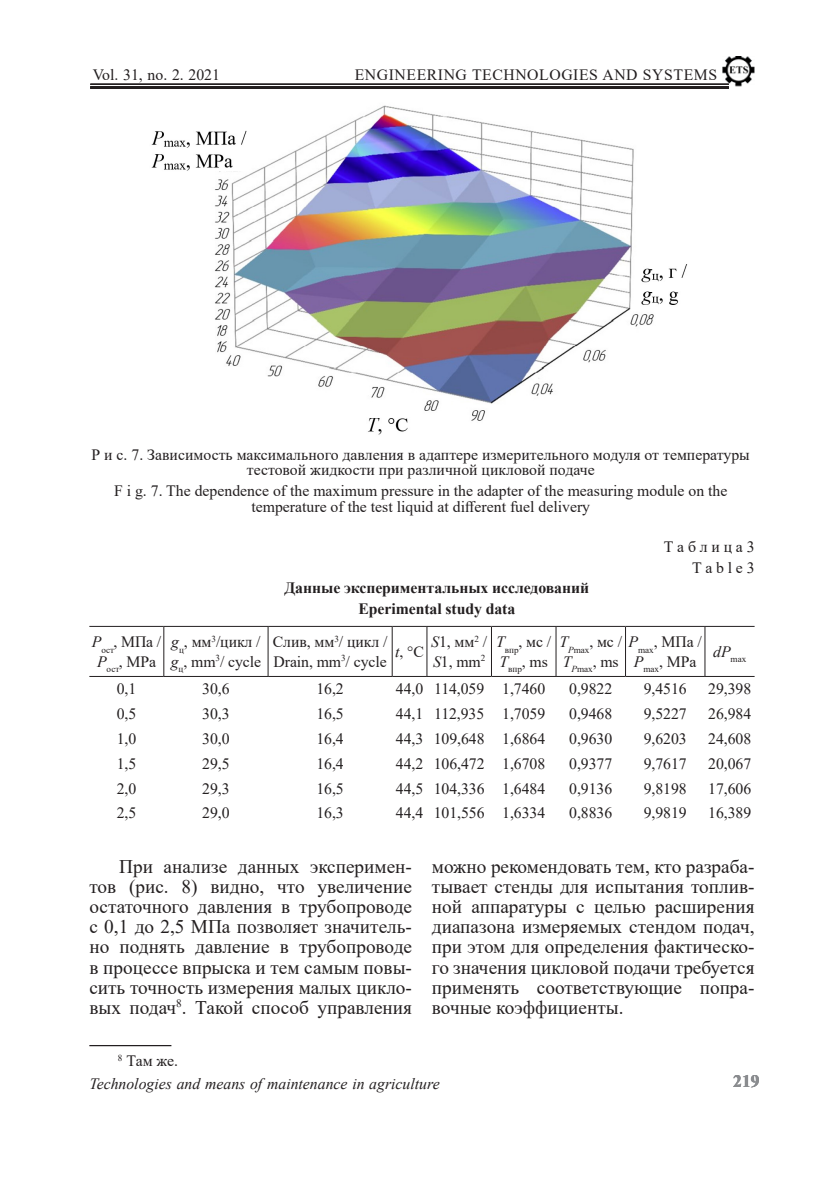
<style>
.page{position:relative;width:839px;height:1191px;background:#fff}
.page>*{position:absolute;margin:0;border:0;box-sizing:border-box;transform-origin:0 0}
.t1{font:19.25px/20.1px "Times New Roman";color:#231f20;text-align:justify}
.t2{font:700 17.5px "Times New Roman";color:#8a8c8f}
.footnote_text{font:15.75px/15.8px "Times New Roman";color:#231f20;text-align:center}
.t3{font:700 15.75px "Times New Roman";letter-spacing:-.005em;color:#231f20}
.t4{font:italic 15.75px "Times New Roman";color:#231f20}
.footnote_text-2{font:15.75px "Times New Roman";letter-spacing:.035em;color:#231f20}
.t5{font:9.1px "Times New Roman";letter-spacing:-.005em;color:#231f20}
.s1{font-style:italic}
</style>
<div class="page">
<img style="left:722px;top:57px;width:32px;height:32px">
<hr style="left:90px;top:84px;width:638px;height:1px;background:#231f20">
<hr style="left:90px;top:86px;width:638px;height:3px;background:#231f20">
<img style="left:151px;top:105px;width:537px;height:330px">
<hr style="left:163px;top:627px;width:1px;height:49px;background:#231f20">
<hr style="left:267px;top:627px;width:1px;height:49px;background:#231f20">
<hr style="left:391px;top:627px;width:1px;height:49px;background:#231f20">
<hr style="left:426px;top:627px;width:1px;height:49px;background:#231f20">
<hr style="left:491px;top:627px;width:1px;height:49px;background:#231f20">
<hr style="left:555px;top:627px;width:1px;height:49px;background:#231f20">
<hr style="left:625px;top:627px;width:1px;height:49px;background:#231f20">
<hr style="left:704px;top:627px;width:1px;height:49px;background:#231f20">
<hr style="left:89px;top:626px;width:75px;height:1px;background:#231f20">
<hr style="left:164px;top:626px;width:104px;height:1px;background:#231f20">
<hr style="left:268px;top:626px;width:124px;height:1px;background:#231f20">
<hr style="left:392px;top:626px;width:35px;height:1px;background:#231f20">
<hr style="left:427px;top:626px;width:64px;height:1px;background:#231f20">
<hr style="left:491px;top:626px;width:65px;height:1px;background:#231f20">
<hr style="left:556px;top:626px;width:69px;height:1px;background:#231f20">
<hr style="left:625px;top:626px;width:79px;height:1px;background:#231f20">
<hr style="left:704px;top:626px;width:50px;height:1px;background:#231f20">
<hr style="left:89px;top:676px;width:75px;height:1px;background:#231f20">
<hr style="left:164px;top:676px;width:104px;height:1px;background:#231f20">
<hr style="left:268px;top:676px;width:124px;height:1px;background:#231f20">
<hr style="left:392px;top:676px;width:35px;height:1px;background:#231f20">
<hr style="left:427px;top:676px;width:64px;height:1px;background:#231f20">
<hr style="left:491px;top:676px;width:65px;height:1px;background:#231f20">
<hr style="left:556px;top:676px;width:69px;height:1px;background:#231f20">
<hr style="left:625px;top:676px;width:79px;height:1px;background:#231f20">
<hr style="left:704px;top:676px;width:50px;height:1px;background:#231f20">
<hr style="left:89px;top:1045px;width:82px;height:1px;background:#231f20">
<p class="footnote_text" style="left:93px;top:66px;width:129px">Vol. 31, no. 2. 2021</p>
<p class="footnote_text-2" style="left:354px;top:64px;width:364px">ENGINEERING TECHNOLOGIES AND SYSTEMS</p>
<p class="footnote_text" style="left:91px;top:446px;width:659px">Р и с. 7. Зависимость максимального давления в адаптере измерительного модуля от температуры тестовой жидкости при различной цикловой подаче</p>
<p class="footnote_text" style="left:114px;top:482px;width:614px">F i g. 7. The dependence of the maximum pressure in the adapter of the measuring module on the temperature of the test liquid at different fuel delivery</p>
<p class="footnote_text" style="left:663px;top:538px;width:92px">Т а б л и ц а 3</p>
<p class="footnote_text" style="left:692px;top:559px;width:64px">T a b l e 3</p>
<p class="t3" style="left:284px;top:576px;width:306px">Данные экспериментальных исследований</p>
<p class="t3" style="left:358px;top:597px;width:158px">Eperimental study data</p>
<p class="footnote_text" style="left:92px;top:633px;width:71px"><span class="s1">Р</span><sub>ост</sub>, МПа /</p>
<p class="footnote_text" style="left:97px;top:653px;width:60px"><span class="s1">Р</span><sub>ост</sub>, MPa</p>
<p class="footnote_text" style="left:273px;top:633px;width:116px">Слив, мм<sup>3</sup>/ цикл /</p>
<p class="footnote_text" style="left:273px;top:653px;width:115px">Drain, mm<sup>3</sup>/ cycle</p>
<p class="footnote_text" style="left:171px;top:633px;width:91px"><span class="s1">g</span><sub>ц</sub>, мм<sup>3</sup>/цикл /</p>
<p class="footnote_text" style="left:171px;top:653px;width:92px"><span class="s1">g</span><sub>ц</sub>, mm<sup>3</sup>/ cycle</p>
<p class="footnote_text" style="left:431px;top:633px;width:57px"><span class="s1">S</span>1, мм<sup>2</sup> /</p>
<p class="footnote_text" style="left:433px;top:653px;width:54px"><span class="s1">S</span>1, mm<sup>2</sup></p>
<p class="footnote_text" style="left:496px;top:633px;width:57px"><span class="s1">Т</span><sub>впр</sub>, мс /</p>
<p class="t5" style="left:499px;top:662px;width:50px"><sup>Т</sup>впр<sup>,</sup> <sup>ms</sup></p>
<p class="footnote_text" style="left:559px;top:633px;width:144px"><span class="s1">T</span><sub>Р</sub><sub>max</sub>, мс / <span class="s1">P</span><sub>max</sub>, МПа /</p>
<p class="t5" style="left:562px;top:662px;width:57px"><sup>T</sup><span class="s1">Р</span>max<sup>,</sup> <sup>ms</sup></p>
<p class="footnote_text" style="left:633px;top:653px;width:64px"><span class="s1">P</span><sub>max</sub>, MPa</p>
<p class="t5" style="left:713px;top:652px;width:35px"><sup>dР</sup>max</p>
<p class="footnote_text" style="left:395px;top:643px;width:30px"><span class="s1">t</span>, °С</p>
<p class="footnote_text" style="left:117px;top:680px;width:21px">0,1</p>
<p class="footnote_text" style="left:202px;top:680px;width:29px">30,6</p>
<p class="footnote_text" style="left:316px;top:680px;width:29px">16,2</p>
<p class="footnote_text" style="left:396px;top:680px;width:29px">44,0</p>
<p class="footnote_text" style="left:434px;top:680px;width:52px">114,059</p>
<p class="footnote_text" style="left:502px;top:680px;width:44px">1,7460</p>
<p class="footnote_text" style="left:569px;top:680px;width:44px">0,9822</p>
<p class="footnote_text" style="left:643px;top:680px;width:44px">9,4516</p>
<p class="footnote_text" style="left:708px;top:680px;width:44px">29,398</p>
<p class="footnote_text" style="left:117px;top:705px;width:21px">0,5</p>
<p class="footnote_text" style="left:202px;top:705px;width:29px">30,3</p>
<p class="footnote_text" style="left:316px;top:705px;width:29px">16,5</p>
<p class="footnote_text" style="left:396px;top:705px;width:29px">44,1</p>
<p class="footnote_text" style="left:434px;top:705px;width:52px">112,935</p>
<p class="footnote_text" style="left:502px;top:705px;width:44px">1,7059</p>
<p class="footnote_text" style="left:569px;top:705px;width:44px">0,9468</p>
<p class="footnote_text" style="left:643px;top:705px;width:44px">9,5227</p>
<p class="footnote_text" style="left:708px;top:705px;width:44px">26,984</p>
<p class="footnote_text" style="left:117px;top:730px;width:21px">1,0</p>
<p class="footnote_text" style="left:202px;top:730px;width:29px">30,0</p>
<p class="footnote_text" style="left:316px;top:730px;width:29px">16,4</p>
<p class="footnote_text" style="left:396px;top:730px;width:29px">44,3</p>
<p class="footnote_text" style="left:434px;top:730px;width:52px">109,648</p>
<p class="footnote_text" style="left:502px;top:730px;width:44px">1,6864</p>
<p class="footnote_text" style="left:569px;top:730px;width:44px">0,9630</p>
<p class="footnote_text" style="left:643px;top:730px;width:44px">9,6203</p>
<p class="footnote_text" style="left:708px;top:730px;width:44px">24,608</p>
<p class="footnote_text" style="left:117px;top:755px;width:21px">1,5</p>
<p class="footnote_text" style="left:202px;top:755px;width:29px">29,5</p>
<p class="footnote_text" style="left:316px;top:755px;width:29px">16,4</p>
<p class="footnote_text" style="left:396px;top:755px;width:29px">44,2</p>
<p class="footnote_text" style="left:434px;top:755px;width:52px">106,472</p>
<p class="footnote_text" style="left:502px;top:755px;width:44px">1,6708</p>
<p class="footnote_text" style="left:569px;top:755px;width:44px">0,9377</p>
<p class="footnote_text" style="left:643px;top:755px;width:44px">9,7617</p>
<p class="footnote_text" style="left:708px;top:755px;width:44px">20,067</p>
<p class="footnote_text" style="left:117px;top:780px;width:21px">2,0</p>
<p class="footnote_text" style="left:202px;top:780px;width:29px">29,3</p>
<p class="footnote_text" style="left:316px;top:780px;width:29px">16,5</p>
<p class="footnote_text" style="left:396px;top:780px;width:29px">44,5</p>
<p class="footnote_text" style="left:434px;top:780px;width:52px">104,336</p>
<p class="footnote_text" style="left:502px;top:780px;width:44px">1,6484</p>
<p class="footnote_text" style="left:569px;top:780px;width:44px">0,9136</p>
<p class="footnote_text" style="left:643px;top:780px;width:44px">9,8198</p>
<p class="footnote_text" style="left:708px;top:780px;width:44px">17,606</p>
<p class="footnote_text" style="left:117px;top:804px;width:21px">2,5</p>
<p class="footnote_text" style="left:202px;top:804px;width:29px">29,0</p>
<p class="footnote_text" style="left:316px;top:804px;width:29px">16,3</p>
<p class="footnote_text" style="left:396px;top:804px;width:29px">44,4</p>
<p class="footnote_text" style="left:434px;top:804px;width:52px">101,556</p>
<p class="footnote_text" style="left:502px;top:804px;width:44px">1,6334</p>
<p class="footnote_text" style="left:569px;top:804px;width:44px">0,8836</p>
<p class="footnote_text" style="left:643px;top:804px;width:44px">9,9819</p>
<p class="footnote_text" style="left:708px;top:804px;width:44px">16,389</p>
<p class="t1" style="left:89px;top:855px;width:324px;text-indent:30px">При анализе данных эксперимен&shy;тов (рис. 8) видно, что увеличение остаточного давления в трубопроводе с 0,1 до 2,5 МПа позволяет значитель&shy;но поднять давление в трубопроводе в процессе впрыска и тем самым повы&shy;сить точность измерения малых цикло&shy;вых подач<sup>8</sup>. Такой способ управления</p>
<p class="t1" style="left:432px;top:855px;width:324px">можно рекомендовать тем, кто разраба&shy;тывает стенды для испытания топлив&shy;ной аппаратуры с целью расширения диапазона измеряемых стендом подач, при этом для определения фактическо&shy;го значения цикловой подачи требуется применять соответствующие попра&shy;вочные коэффициенты.</p>
<p class="footnote_text" style="left:118px;top:1052px;width:62px"><sup>8</sup> Там же.</p>
<p class="t4" style="left:89px;top:1073px;width:352px">Technologies and means of maintenance in agriculture</p>
<p class="t2" style="left:733px;top:1068px;width:28px">219</p>
</div>
